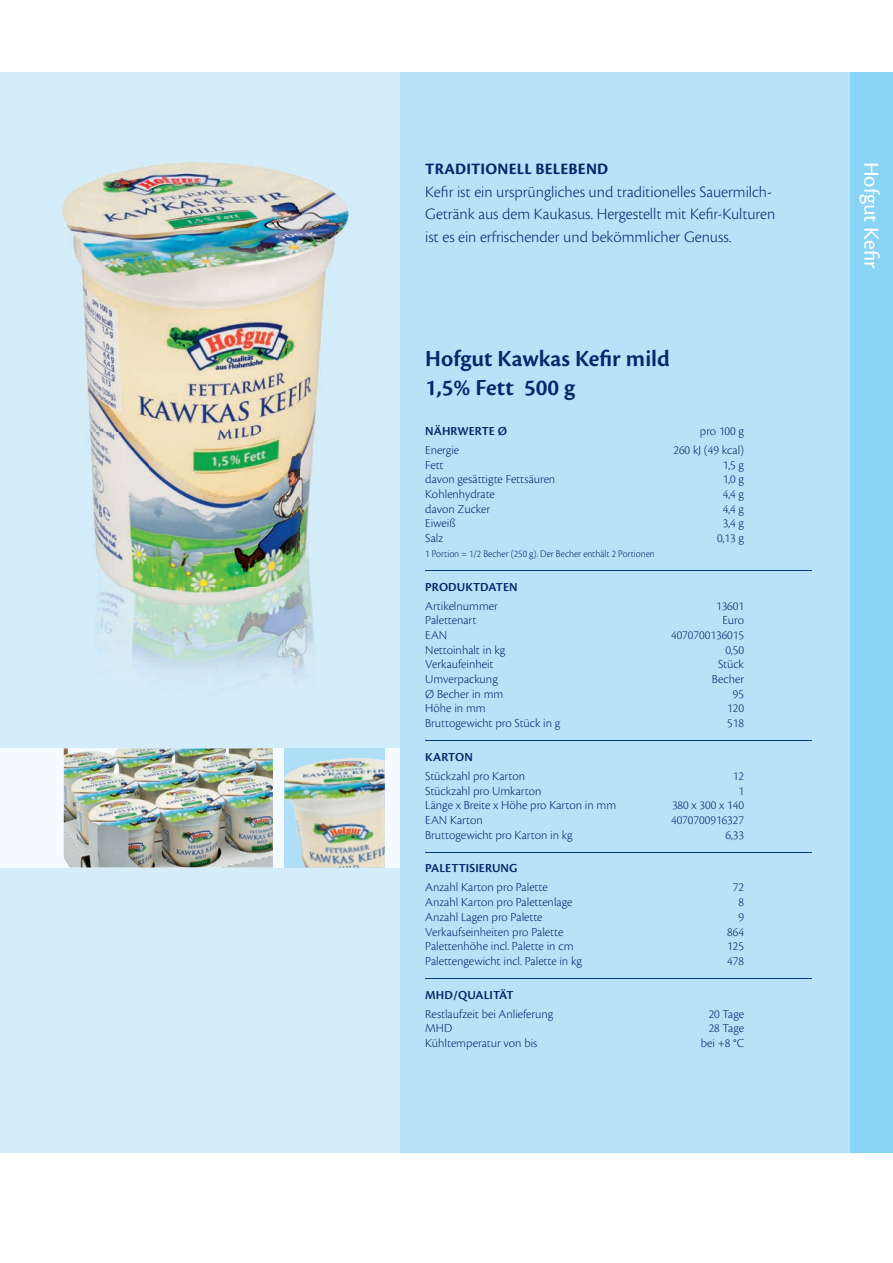
<style>
.page{position:relative;width:893px;height:1263px;background:#fff}
.page>*{position:absolute;margin:0;border:0;box-sizing:border-box;transform-origin:0 0}
.t1{font:600 24px/28.5px "Cronos Pro";color:#04286b}
.t2{font:22.5px "Cronos Pro";color:#fff}
.t3{font:300 16.5px/22.5px "Cronos Pro";color:#04286b}
.t4{font:700 16.5px "Cronos Pro";letter-spacing:.005em;color:#04286b}
.t5{font:300 12.75px "Cronos Pro";color:#04286b}
.t6{font:600 12.75px "Cronos Pro";letter-spacing:.005em;color:#04286b}
.t7{font:300 10.5px "Cronos Pro";color:#04286b;scale:.95 1}
</style>
<div class="page">
<div style="left:0;top:72px;width:893px;height:1080px;background:#b9e1f7"></div>
<div style="left:0;top:72px;width:400px;height:1080px;background:#d4edfa"></div>
<div style="left:850px;top:72px;width:43px;height:1080px;background:#89d3f4"></div>
<img style="left:62px;top:162px;width:374px;height:579px">
<div style="left:0;top:748px;width:400px;height:119px;background:#f4fafd"></div>
<div style="left:284px;top:748px;width:101px;height:119px;background:#afdef7"></div>
<img style="left:284px;top:758px;width:101px;height:109px">
<img style="left:64px;top:748px;width:209px;height:119px">
<hr style="left:425px;top:570px;width:387px;height:1px;background:#013d7d">
<hr style="left:425px;top:741px;width:387px;height:1px;background:#013d7d">
<hr style="left:425px;top:852px;width:387px;height:1px;background:#013d7d">
<hr style="left:425px;top:978px;width:387px;height:1px;background:#013d7d">
<p class="t4" style="left:425px;top:160px;width:184px">TRADITIONELL BELEBEND</p>
<p class="t3" style="left:425px;top:180px;width:352px">Kefir ist ein ursprüngliches und traditionelles Sauermilch-<br>Getränk aus dem Kaukasus. Hergestellt mit Kefir-Kulturen ist es ein erfrischender und bekömmlicher Genuss.</p>
<h1 class="t1" style="left:425px;top:345px;width:246px">Hofgut Kawkas Kefir mild<br>1,5% Fett 500 g</h1>
<p class="t6" style="left:425px;top:424px;width:83px">NÄHRWERTE Ø</p>
<p class="t5" style="left:700px;top:424px;width:46px">pro 100 g</p>
<p class="t5" style="left:425px;top:443px;width:36px">Energie</p>
<p class="t5" style="left:673px;top:443px;width:72px">260 kJ (49 kcal)</p>
<p class="t5" style="left:425px;top:457px;width:20px">Fett</p>
<p class="t5" style="left:723px;top:457px;width:23px">1,5 g</p>
<p class="t5" style="left:425px;top:472px;width:132px">davon gesättigte Fettsäuren</p>
<p class="t5" style="left:723px;top:472px;width:23px">1,0 g</p>
<p class="t5" style="left:425px;top:487px;width:71px">Kohlenhydrate</p>
<p class="t5" style="left:723px;top:487px;width:23px">4,4 g</p>
<p class="t5" style="left:425px;top:501px;width:67px">davon Zucker</p>
<p class="t5" style="left:723px;top:501px;width:23px">4,4 g</p>
<p class="t5" style="left:425px;top:516px;width:32px">Eiweiß</p>
<p class="t5" style="left:723px;top:516px;width:23px">3,4 g</p>
<p class="t5" style="left:425px;top:531px;width:19px">Salz</p>
<p class="t5" style="left:717px;top:531px;width:28px">0,13 g</p>
<p class="t7" style="left:425px;top:547px;width:243px">1 Portion = 1/2 Becher (250 g). Der Becher enthält 2 Portionen</p>
<p class="t6" style="left:425px;top:579px;width:94px">PRODUKTDATEN</p>
<p class="t5" style="left:425px;top:598px;width:74px">Artikelnummer</p>
<p class="t5" style="left:716px;top:598px;width:30px">13601</p>
<p class="t5" style="left:425px;top:613px;width:53px">Palettenart</p>
<p class="t5" style="left:723px;top:613px;width:23px">Euro</p>
<p class="t5" style="left:425px;top:628px;width:24px">EAN</p>
<p class="t5" style="left:671px;top:628px;width:75px">4070700136015</p>
<p class="t5" style="left:425px;top:642px;width:82px">Nettoinhalt in kg</p>
<p class="t5" style="left:725px;top:642px;width:20px">0,50</p>
<p class="t5" style="left:425px;top:657px;width:70px">Verkaufeinheit</p>
<p class="t5" style="left:718px;top:657px;width:27px">Stück</p>
<p class="t5" style="left:425px;top:672px;width:74px">Umverpackung</p>
<p class="t5" style="left:712px;top:672px;width:34px">Becher</p>
<p class="t5" style="left:425px;top:686px;width:80px">Ø Becher in mm</p>
<p class="t5" style="left:733px;top:686px;width:13px">95</p>
<p class="t5" style="left:425px;top:701px;width:62px">Höhe in mm</p>
<p class="t5" style="left:727px;top:701px;width:18px">120</p>
<p class="t5" style="left:425px;top:716px;width:137px">Bruttogewicht pro Stück in g</p>
<p class="t5" style="left:727px;top:716px;width:18px">518</p>
<p class="t6" style="left:425px;top:750px;width:49px">KARTON</p>
<p class="t5" style="left:425px;top:769px;width:101px">Stückzahl pro Karton</p>
<p class="t5" style="left:733px;top:769px;width:13px">12</p>
<p class="t5" style="left:425px;top:783px;width:118px">Stückzahl pro Umkarton</p>
<p class="t5" style="left:738px;top:783px;width:7px">1</p>
<p class="t5" style="left:425px;top:798px;width:193px">Länge x Breite x Höhe pro Karton in mm</p>
<p class="t5" style="left:672px;top:798px;width:74px">380 x 300 x 140</p>
<p class="t5" style="left:425px;top:813px;width:59px">EAN Karton</p>
<p class="t5" style="left:671px;top:813px;width:75px">4070700916327</p>
<p class="t5" style="left:425px;top:827px;width:149px">Bruttogewicht pro Karton in kg</p>
<p class="t5" style="left:725px;top:827px;width:20px">6,33</p>
<p class="t6" style="left:425px;top:861px;width:94px">PALETTISIERUNG</p>
<p class="t5" style="left:425px;top:880px;width:124px">Anzahl Karton pro Palette</p>
<p class="t5" style="left:733px;top:880px;width:13px">72</p>
<p class="t5" style="left:425px;top:895px;width:149px">Anzahl Karton pro Palettenlage</p>
<p class="t5" style="left:738px;top:895px;width:7px">8</p>
<p class="t5" style="left:425px;top:909px;width:119px">Anzahl Lagen pro Palette</p>
<p class="t5" style="left:738px;top:909px;width:7px">9</p>
<p class="t5" style="left:425px;top:924px;width:140px">Verkaufseinheiten pro Palette</p>
<p class="t5" style="left:727px;top:924px;width:18px">864</p>
<p class="t5" style="left:425px;top:939px;width:150px">Palettenhöhe incl. Palette in cm</p>
<p class="t5" style="left:727px;top:939px;width:18px">125</p>
<p class="t5" style="left:425px;top:954px;width:158px">Palettengewicht incl. Palette in kg</p>
<p class="t5" style="left:727px;top:954px;width:18px">478</p>
<p class="t6" style="left:425px;top:987px;width:90px">MHD/QUALITÄT</p>
<p class="t5" style="left:425px;top:1006px;width:130px">Restlaufzeit bei Anlieferung</p>
<p class="t5" style="left:709px;top:1006px;width:37px">20 Tage</p>
<p class="t5" style="left:425px;top:1021px;width:29px">MHD</p>
<p class="t5" style="left:709px;top:1021px;width:37px">28 Tage</p>
<p class="t5" style="left:425px;top:1036px;width:114px">Kühltemperatur von bis</p>
<p class="t5" style="left:701px;top:1036px;width:45px">bei +8 °C</p>
<h2 class="t2" style="left:884px;top:162px;width:108px;rotate:90deg">Hofgut Kefir</h2>
</div>
